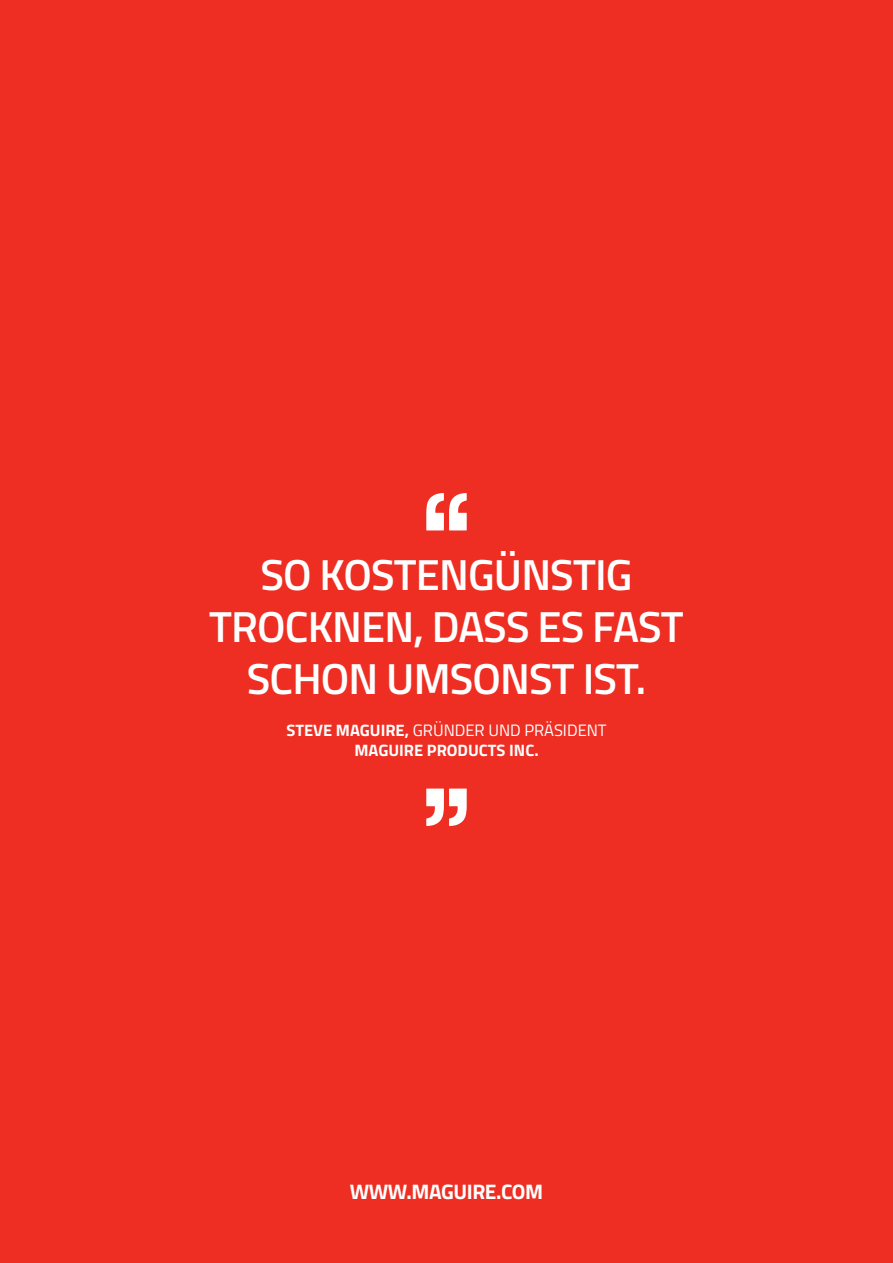
<style>
.page{position:relative;width:893px;height:1263px;background:#ee2e22}
.page>*{position:absolute;margin:0;border:0;box-sizing:border-box;transform-origin:0 0}
.t1{font:600 43.5px/52.2px "Titillium Web";letter-spacing:-.02em;color:#fff;text-align:center}
.t2{font:700 21px "Titillium Web";letter-spacing:-.02em;color:#fff}
.t3{font:700 16.5px/19.8px "Titillium Web";color:#fff;text-align:center}
.s1{font-weight:400}
</style>
<div class="page">
<svg style="left:426px;top:493px;width:41px;height:37px"></svg>
<svg style="left:426px;top:788px;width:41px;height:38px"></svg>
<h1 class="t1" style="left:209px;top:546px;width:476px">SO KOSTENGÜNSTIG<br>TROCKNEN, DASS ES FAST<br>SCHON UMSONST IST.</h1>
<p class="t3" style="left:286px;top:719px;width:322px">STEVE MAGUIRE, <span class="s1">GRÜNDER UND PRÄSIDENT<br></span>MAGUIRE PRODUCTS INC.</p>
<p class="t2" style="left:350px;top:1176px;width:195px">WWW.MAGUIRE.COM</p>
</div>
